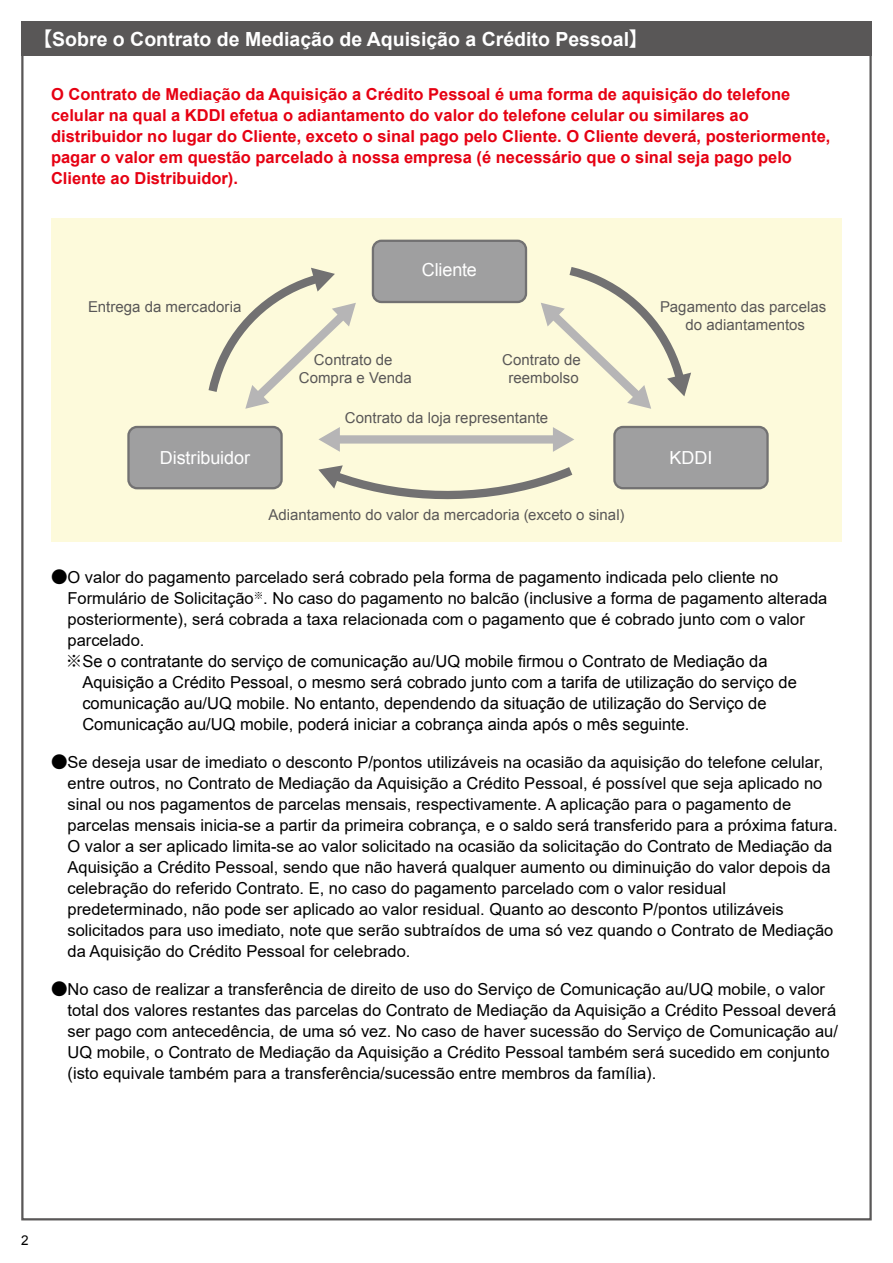
<style>
.page{position:relative;width:893px;height:1263px;background:#fff}
.page>*{position:absolute;margin:0;border:0;box-sizing:border-box;transform-origin:0 0}
.t1{font:700 19.5px "Arial";color:#fff}
.t2{font:18px "Arial";letter-spacing:-.005em;color:#fff}
.t3{font:16.5px/21px "Arial";color:#000}
.t4{font:700 16.5px/21px "Arial";color:#e60012}
.t5{font:15px/18px "Arial";color:#595757;text-align:center}
.t6{font:13.5px "Arial";color:#000}
.s1{font-family:"Koz Go Pr 6 N"}
</style>
<div class="page">
<div style="left:51px;top:218px;width:791px;height:323px;background:#fdfadb"></div>
<div style="left:614px;top:427px;width:153px;height:61px;background:#9f9fa0;border-radius:9px"></div>
<div style="left:613px;top:426px;width:156px;height:63px;border:2px solid #727172;border-radius:9px"></div>
<div style="left:128px;top:427px;width:154px;height:61px;background:#9f9fa0;border-radius:9px"></div>
<div style="left:127px;top:426px;width:156px;height:63px;border:2px solid #727172;border-radius:9px"></div>
<svg style="left:208px;top:268px;width:148px;height:141px"></svg>
<svg style="left:541px;top:267px;width:150px;height:142px"></svg>
<div style="left:336px;top:435px;width:220px;height:9px;background:#b6b5b6"></div>
<svg style="left:553px;top:427px;width:21px;height:25px"></svg>
<svg style="left:318px;top:427px;width:22px;height:25px"></svg>
<svg style="left:318px;top:465px;width:255px;height:35px"></svg>
<div style="left:373px;top:241px;width:153px;height:61px;background:#9f9fa0;border-radius:9px"></div>
<div style="left:372px;top:240px;width:155px;height:63px;border:2px solid #727172;border-radius:9px"></div>
<div style="left:21px;top:21px;width:851px;height:34px;background:#595757"></div>
<p class="t1" style="left:33px;top:25px;width:617px"><span class="s1">【</span>Sobre o Contrato de Mediação de Aquisição a Crédito Pessoal<span class="s1">】</span></p>
<p class="t4" style="left:51px;top:83px;width:781px">O Contrato de Mediação da Aquisição a Crédito Pessoal é uma forma de aquisição do telefone celular na qual a KDDI efetua o adiantamento do valor do telefone celular ou similares ao distribuidor no lugar do Cliente, exceto o sinal pago pelo Cliente. O Cliente deverá, posteriormente, pagar o valor em questão parcelado à nossa empresa (é necessário que o sinal seja pago pelo Cliente ao Distribuidor).</p>
<p class="t5" style="left:88px;top:298px;width:155px">Entrega da mercadoria</p>
<p class="t2" style="left:422px;top:258px;width:57px">Cliente</p>
<p class="t5" style="left:299px;top:350px;width:115px">Contrato de<br>Compra e Venda</p>
<p class="t5" style="left:502px;top:350px;width:80px">Contrato de reembolso</p>
<p class="t5" style="left:345px;top:409px;width:205px">Contrato da loja representante</p>
<p class="t5" style="left:660px;top:297px;width:168px">Pagamento das parcelas do adiantamentos</p>
<p class="t2" style="left:160px;top:445px;width:92px">Distribuidor</p>
<p class="t2" style="left:669px;top:445px;width:45px">KDDI</p>
<p class="t5" style="left:269px;top:506px;width:357px">Adiantamento do valor da mercadoria (exceto o sinal)</p>
<p class="t3" style="left:51px;top:567px;width:729px"><span class="s1">●</span> O valor do pagamento parcelado será cobrado pela forma de pagamento indicada pelo cliente no</p>
<p class="t3" style="left:68px;top:588px;width:761px">Formulário de Solicitação<sup>※</sup>. No caso do pagamento no balcão (inclusive a forma de pagamento alterada</p>
<p class="t3" style="left:68px;top:609px;width:739px">posteriormente), será cobrada a taxa relacionada com o pagamento que é cobrado junto com o valor</p>
<p class="t3" style="left:68px;top:630px;width:79px">parcelado.</p>
<p class="t3" style="left:66px;top:651px;width:703px"><span class="s1">※</span>Se o contratante do serviço de comunicação au/UQ mobile firmou o Contrato de Mediação da</p>
<p class="t3" style="left:82px;top:672px;width:716px">Aquisição a Crédito Pessoal, o mesmo será cobrado junto com a tarifa de utilização do serviço de</p>
<p class="t3" style="left:82px;top:693px;width:686px">comunicação au/UQ mobile. No entanto, dependendo da situação de utilização do Serviço de</p>
<p class="t3" style="left:82px;top:714px;width:609px">Comunicação au/UQ mobile, poderá iniciar a cobrança ainda após o mês seguinte.</p>
<p class="t3" style="left:68px;top:752px;width:772px;text-indent:-16px"><span class="s1">●</span> Se deseja usar de imediato o desconto P/pontos utilizáveis na ocasião da aquisição do telefone celular, entre outros, no Contrato de Mediação da Aquisição a Crédito Pessoal, é possível que seja aplicado no sinal ou nos pagamentos de parcelas mensais, respectivamente. A aplicação para o pagamento de parcelas mensais inicia-se a partir da primeira cobrança, e o saldo será transferido para a próxima fatura.<br>O valor a ser aplicado limita-se ao valor solicitado na ocasião da solicitação do Contrato de Mediação da Aquisição a Crédito Pessoal, sendo que não haverá qualquer aumento ou diminuição do valor depois da celebração do referido Contrato. E, no caso do pagamento parcelado com o valor residual predeterminado, não pode ser aplicado ao valor residual. Quanto ao desconto P/pontos utilizáveis solicitados para uso imediato, note que serão subtraídos de uma só vez quando o Contrato de Mediação da Aquisição do Crédito Pessoal for celebrado.</p>
<p class="t3" style="left:68px;top:979px;width:772px;text-indent:-16px"><span class="s1">●</span> No caso de realizar a transferência de direito de uso do Serviço de Comunicação au/UQ mobile, o valor total dos valores restantes das parcelas do Contrato de Mediação da Aquisição a Crédito Pessoal deverá ser pago com antecedência, de uma só vez. No caso de haver sucessão do Serviço de Comunicação au/ UQ mobile, o Contrato de Mediação da Aquisição a Crédito Pessoal também será sucedido em conjunto (isto equivale também para a transferência/sucessão entre membros da família).</p>
<p class="t6" style="left:21px;top:1231px;width:9px">2</p>
</div>
